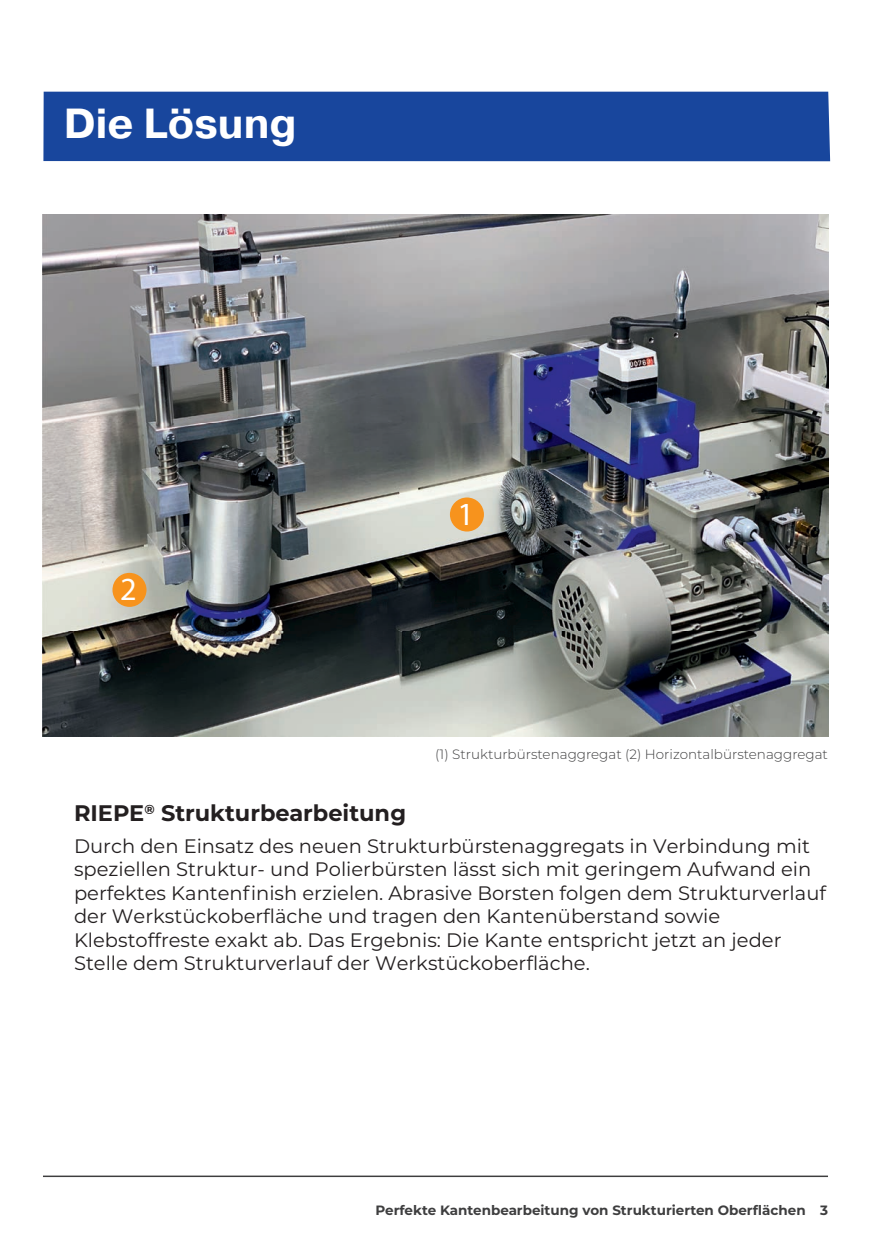
<style>
.page{position:relative;width:871px;height:1241px;background:#fff}
.page>*{position:absolute;margin:0;border:0;box-sizing:border-box;transform-origin:0 0}
.t1{font:700 48px "Pragmatica";color:#fff}
.t2{font:700 42px "Pragmatica";color:#fff}
.t3{font:32.4px "Myriad Pro";color:#fff}
.t4{font:700 22.5px "Montserrat";color:#231f20}
.t5{font:19.5px/23.4px "Montserrat";color:#231f20}
.t6{font:300 13.5px "Montserrat";color:#3e3e3f}
.t7{font:700 13.5px "Montserrat";color:#3e3e3f}
</style>
<div class="page">
<div style="left:43px;top:92px;width:787px;height:69px;background:#18469d"></div>
<img style="left:43px;top:214px;width:785px;height:522px">
<div style="left:450px;top:497px;width:34px;height:34px;background:#f7931d;border-radius:50%"></div>
<div style="left:112px;top:573px;width:34px;height:34px;background:#f7931d;border-radius:50%"></div>
<hr style="left:43px;top:1175px;width:785px;height:2px;background:#3e3e3f">
<h1 class="t1" style="left:23px;top:82px;width:267px">Die Lösung</h1>
<h2 class="t2" style="left:64px;top:96px;width:234px">Die Lösung</h2>
<h3 class="t3" style="left:120px;top:569px;width:18px">2</h3>
<h3 class="t3" style="left:458px;top:494px;width:18px">1</h3>
<p class="t6" style="left:435px;top:745px;width:394px">(1) Strukturbürstenaggregat (2) Horizontalbürstenaggregat</p>
<p class="t4" style="left:74px;top:797px;width:334px">RIEPE<sup>®</sup> Strukturbearbeitung</p>
<p class="t5" style="left:74px;top:834px;width:753px">Durch den Einsatz des neuen Strukturbürstenaggregats in Verbindung mit speziellen Struktur- und Polierbürsten lässt sich mit geringem Aufwand ein perfektes Kantenfinish erzielen. Abrasive Borsten folgen dem Strukturverlauf der Werkstückoberfläche und tragen den Kantenüberstand sowie Klebstoffreste exakt ab. Das Ergebnis: Die Kante entspricht jetzt an jeder Stelle dem Strukturverlauf der Werkstückoberfläche.</p>
<p class="t7" style="left:375px;top:1200px;width:454px">Perfekte Kantenbearbeitung von Strukturierten Oberflächen 3</p>
</div>
